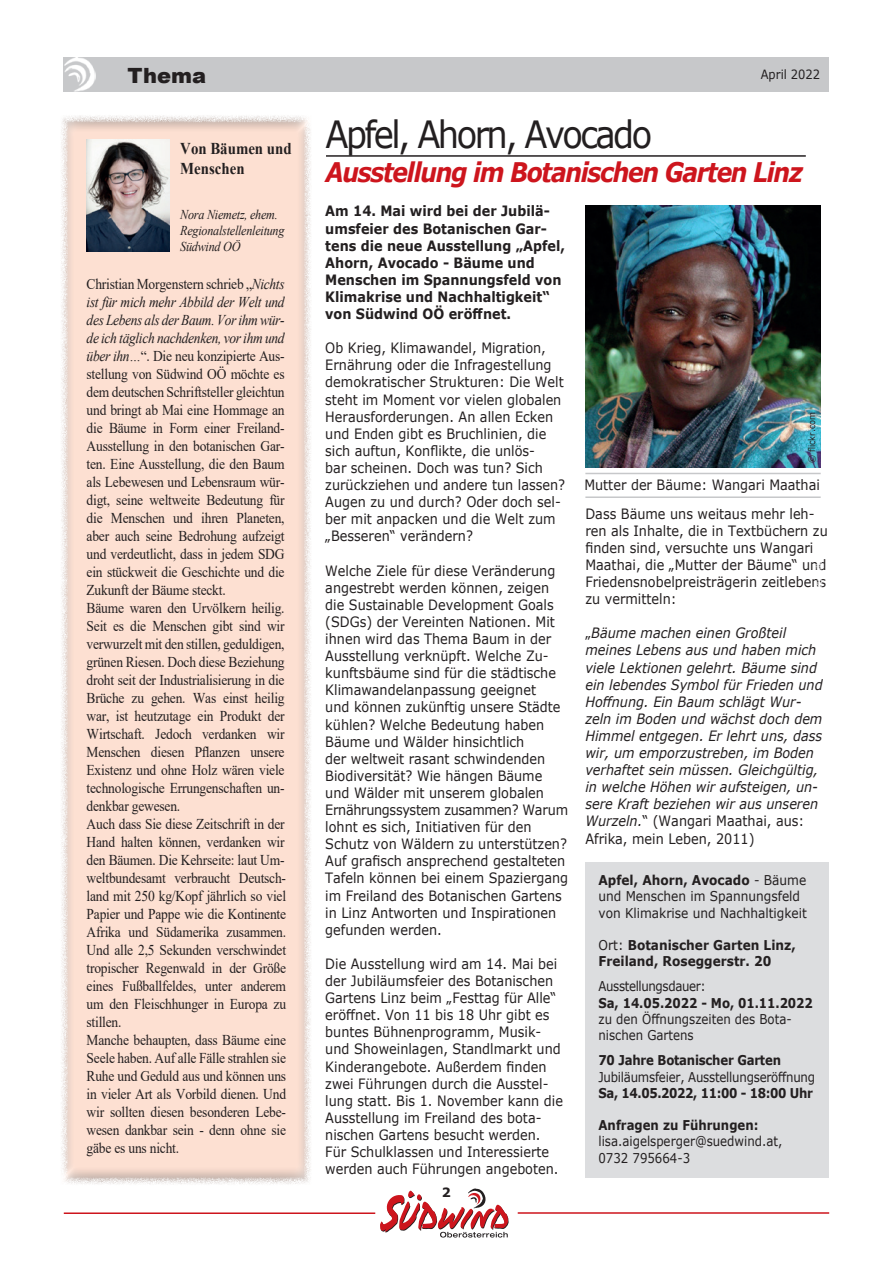
<style>
.page{position:relative;width:893px;height:1263px;background:#fff}
.page>*{position:absolute;margin:0;border:0;box-sizing:border-box;transform-origin:0 0}
.t1{font:37.5px "Verdana";letter-spacing:-.075em;color:#231f20;scale:.9 1}
.t2{font:italic 700 27px "Verdana";letter-spacing:-.055em;color:#cd151d;scale:.87 1}
.t3{font:900 21px "Arial";color:#231f20}
.t4{font:700 16.5px/19.8px "Times New Roman";color:#231f20;scale:.9 1}
.t5{font:15px/18px "Times New Roman";letter-spacing:-.015em;color:#231f20;scale:.9 1}
.t6{font:14.25px/17.1px "Verdana";color:#231f20;scale:.9 1}
.t7{font:italic 14.25px/17.1px "Verdana";color:#231f20;scale:.9 1}
.t8{font:700 14.25px/17.1px "Verdana";color:#231f20;scale:.9 1}
.t9{font:13.5px/16.2px "Verdana";color:#231f20;scale:.87 1}
.t10{font:13.5px/16.2px "Verdana";color:#231f20;scale:.9 1}
.t11{font:700 13.5px/16.2px "Verdana";color:#231f20;scale:.9 1}
.t12{font:italic 13.5px/16.2px "Times New Roman";letter-spacing:-.02em;color:#231f20;scale:.9 1}
.t13{font:700 13.5px "Verdana";color:#231f20;scale:.87 1}
.t14{font:13.5px "Verdana";letter-spacing:-.02em;color:#231f20;scale:.87 1}
.t15{font:700 13.5px "Verdana";letter-spacing:-.03em;color:#231f20;scale:.87 1}
.t16{font:700 13.5px "Verdana";letter-spacing:-.02em;color:#231f20;scale:.87 1}
.t17{font:13.5px "Verdana";letter-spacing:-.03em;color:#231f20;scale:.87 1}
.t18{font:12.75px "Verdana";color:#231f20;scale:.9 1}
.t19{font:700 12.75px "Verdana";color:#231f20}
.t20{font:9px "Verdana";color:#231f20;scale:.9 1}
.s1{font-style:italic}
.s2{font-style:normal}
.s3{font-weight:700}
.s4{font-weight:400}
</style>
<div class="page">
<div style="left:64px;top:57px;width:765px;height:34px;background:#c7c8ca"></div>
<svg style="left:380px;top:1188px;width:129px;height:49px"></svg>
<hr style="left:64px;top:1212px;width:311px;height:2px;background:#cd151d">
<hr style="left:518px;top:1212px;width:311px;height:2px;background:#cd151d">
<img style="left:64px;top:57px;width:31px;height:34px">
<hr style="left:326px;top:155px;width:480px;height:2px;background:#231f20">
<div style="left:48px;top:107px;width:265px;height:1079px;background:#231f20;opacity:.5"></div>
<img style="left:87px;top:140px;width:83px;height:112px">
<img style="left:585px;top:206px;width:236px;height:262px">
<div style="left:586px;top:862px;width:243px;height:316px;background:#dcdddf"></div>
<hr style="left:585px;top:473px;width:236px;height:1px;background:#c7c8ca">
<hr style="left:585px;top:496px;width:236px;height:2px;background:#c7c8ca">
<h3 class="t3" style="left:128px;top:60px;width:80px">Thema</h3>
<p class="t4" style="left:180px;top:138px;width:125px">Von Bäumen und<br>Menschen</p>
<p class="t12" style="left:180px;top:206px;width:117px">Nora Niemetz, ehem.<br>Regionalstellenleitung<br>Südwind OÖ</p>
<p class="t5" style="left:87px;top:274px;width:223px">Christian Morgenstern schrieb „<span class="s1">Nichts ist für mich mehr Abbild der Welt und des Lebens als der Baum. Vor ihm wür&shy;de ich täglich nachdenken, vor ihm und über ihn…</span>“. Die neu konzipierte Aus&shy;stellung von Südwind OÖ möchte es dem deutschen Schriftsteller gleichtun und bringt ab Mai eine Hommage an die Bäume in Form einer Freiland-Ausstellung in den botanischen Gar&shy;ten. Eine Ausstellung, die den Baum als Lebewesen und Lebensraum wür&shy;digt, seine weltweite Bedeutung für die Menschen und ihren Planeten, aber auch seine Bedrohung aufzeigt und verdeutlicht, dass in jedem SDG ein stückweit die Geschichte und die Zukunft der Bäume steckt.<br>Bäume waren den Urvölkern heilig.<br>Seit es die Menschen gibt sind wir verwurzelt mit den stillen, geduldigen, grünen Riesen. Doch diese Beziehung droht seit der Industrialisierung in die Brüche zu gehen. Was einst heilig war, ist heutzutage ein Produkt der Wirtschaft. Jedoch verdanken wir Menschen diesen Pflanzen unsere Existenz und ohne Holz wären viele technologische Errungenschaften un&shy;denkbar gewesen.<br>Auch dass Sie diese Zeitschrift in der Hand halten können, verdanken wir den Bäumen. Die Kehrseite: laut Um&shy;weltbundesamt verbraucht Deutsch&shy;land mit 250 kg/Kopf jährlich so viel Papier und Pappe wie die Kontinente Afrika und Südamerika zusammen.<br>Und alle 2,5 Sekunden verschwindet tropischer Regenwald in der Größe eines Fußballfeldes, unter anderem um den Fleischhunger in Europa zu stillen.<br>Manche behaupten, dass Bäume eine Seele haben. Auf alle Fälle strahlen sie Ruhe und Geduld aus und können uns in vieler Art als Vorbild dienen. Und wir sollten diesen besonderen Lebe&shy;wesen dankbar sein - denn ohne sie gäbe es uns nicht.</p>
<p class="t18" style="left:761px;top:66px;width:68px">April 2022</p>
<h1 class="t1" style="left:326px;top:108px;width:364px">Apfel, Ahorn, Avocado</h1>
<h2 class="t2" style="left:326px;top:153px;width:550px">Ausstellung im Botanischen Garten Linz</h2>
<p class="t8" style="left:325px;top:202px;width:268px">Am 14. Mai wird bei der Jubilä&shy;umsfeier des Botanischen Gar&shy;tens die neue Ausstellung „Apfel,<br>Ahorn, Avocado - Bäume und<br>Menschen im Spannungsfeld von<br>Klimakrise und Nachhaltigkeit“ von Südwind OÖ eröffnet.</p>
<p class="t6" style="left:325px;top:339px;width:268px">Ob Krieg, Klimawandel, Migration, Ernährung oder die Infragestellung demokratischer Strukturen: Die Welt steht im Moment vor vielen globalen Herausforderungen. An allen Ecken und Enden gibt es Bruchlinien, die sich auftun, Konflikte, die unlös-<br>bar scheinen. Doch was tun? Sich zurückziehen und andere tun lassen?<br>Augen zu und durch? Oder doch sel&shy;ber mit anpacken und die Welt zum „Besseren“ verändern?</p>
<p class="t6" style="left:325px;top:562px;width:272px">Welche Ziele für diese Veränderung angestrebt werden können, zeigen die Sustainable Development Goals (SDGs) der Vereinten Nationen. Mit ihnen wird das Thema Baum in der Ausstellung verknüpft. Welche Zu&shy;kunftsbäume sind für die städtische Klimawandelanpassung geeignet<br>und können zukünftig unsere Städte kühlen? Welche Bedeutung haben Bäume und Wälder hinsichtlich<br>der weltweit rasant schwindenden Biodiversität? Wie hängen Bäume und Wälder mit unserem globalen Ernährungssystem zusammen? Warum lohnt es sich, Initiativen für den Schutz von Wäldern zu unterstützen?<br>Auf grafisch ansprechend gestalteten Tafeln können bei einem Spaziergang im Freiland des Botanischen Gartens in Linz Antworten und Inspirationen gefunden werden.</p>
<p class="t6" style="left:325px;top:955px;width:266px">Die Ausstellung wird am 14. Mai bei der Jubiläumsfeier des Botanischen Gartens Linz beim „Festtag für Alle“ eröffnet. Von 11 bis 18 Uhr gibt es buntes Bühnenprogramm, Musik&shy;und Showeinlagen, Standlmarkt und Kinderangebote. Außerdem finden zwei Führungen durch die Ausstel&shy;lung statt. Bis 1. November kann die Ausstellung im Freiland des bota&shy;nischen Gartens besucht werden.<br>Für Schulklassen und Interessierte werden auch Führungen angeboten.</p>
<p class="t19" style="left:442px;top:1183px;width:11px">2</p>
<p class="t20" style="left:806px;top:463px;width:58px;rotate:-90deg">© flickr.com</p>
<p class="t6" style="left:584px;top:476px;width:263px">Mutter der Bäume: Wangari Maathai</p>
<p class="t6" style="left:585px;top:505px;width:271px">Dass Bäume uns weitaus mehr leh&shy;ren als Inhalte, die in Textbüchern zu finden sind, versuchte uns Wangari Maathai, die „Mutter der Bäume“ und Friedensnobelpreisträgerin zeitlebens zu vermitteln:</p>
<p class="t7" style="left:585px;top:624px;width:265px"><span class="s2">„</span>Bäume machen einen Großteil meines Lebens aus und haben mich viele Lektionen gelehrt. Bäume sind ein lebendes Symbol für Frieden und Hoffnung. Ein Baum schlägt Wur&shy;zeln im Boden und wächst doch dem Himmel entgegen. Er lehrt uns, dass wir, um emporzustreben, im Boden verhaftet sein müssen. Gleichgültig, in welche Höhen wir aufsteigen, un&shy;sere Kraft beziehen wir aus unseren Wurzeln.<span class="s2">“ (Wangari Maathai, aus:<br>Afrika, mein Leben, 2011)</span></p>
<p class="t10" style="left:598px;top:872px;width:233px"><span class="s3">Apfel, Ahorn, Avocado</span> - Bäume und Menschen im Spannungsfeld von Klimakrise und Nachhaltigkeit</p>
<p class="t11" style="left:598px;top:937px;width:221px"><span class="s4">Ort:</span> Botanischer Garten Linz,<br>Freiland, Roseggerstr. 20</p>
<p class="t17" style="left:598px;top:977px;width:125px">Ausstellungsdauer:</p>
<p class="t13" style="left:598px;top:993px;width:248px">Sa, 14.05.2022 - Mo, 01.11.2022</p>
<p class="t9" style="left:598px;top:1011px;width:224px">zu den Öffnungszeiten des Bota&shy;nischen Gartens</p>
<p class="t16" style="left:598px;top:1051px;width:211px">70 Jahre Botanischer Garten</p>
<p class="t14" style="left:598px;top:1067px;width:250px">Jubiläumsfeier, Ausstellungseröffnung</p>
<p class="t15" style="left:598px;top:1083px;width:248px">Sa, 14.05.2022, 11:00 - 18:00 Uhr</p>
<p class="t13" style="left:598px;top:1115px;width:185px">Anfragen zu Führungen:</p>
<p class="t9" style="left:598px;top:1133px;width:213px">lisa.aigelsperger@suedwind.at,<br>0732 795664-3</p>
</div>
